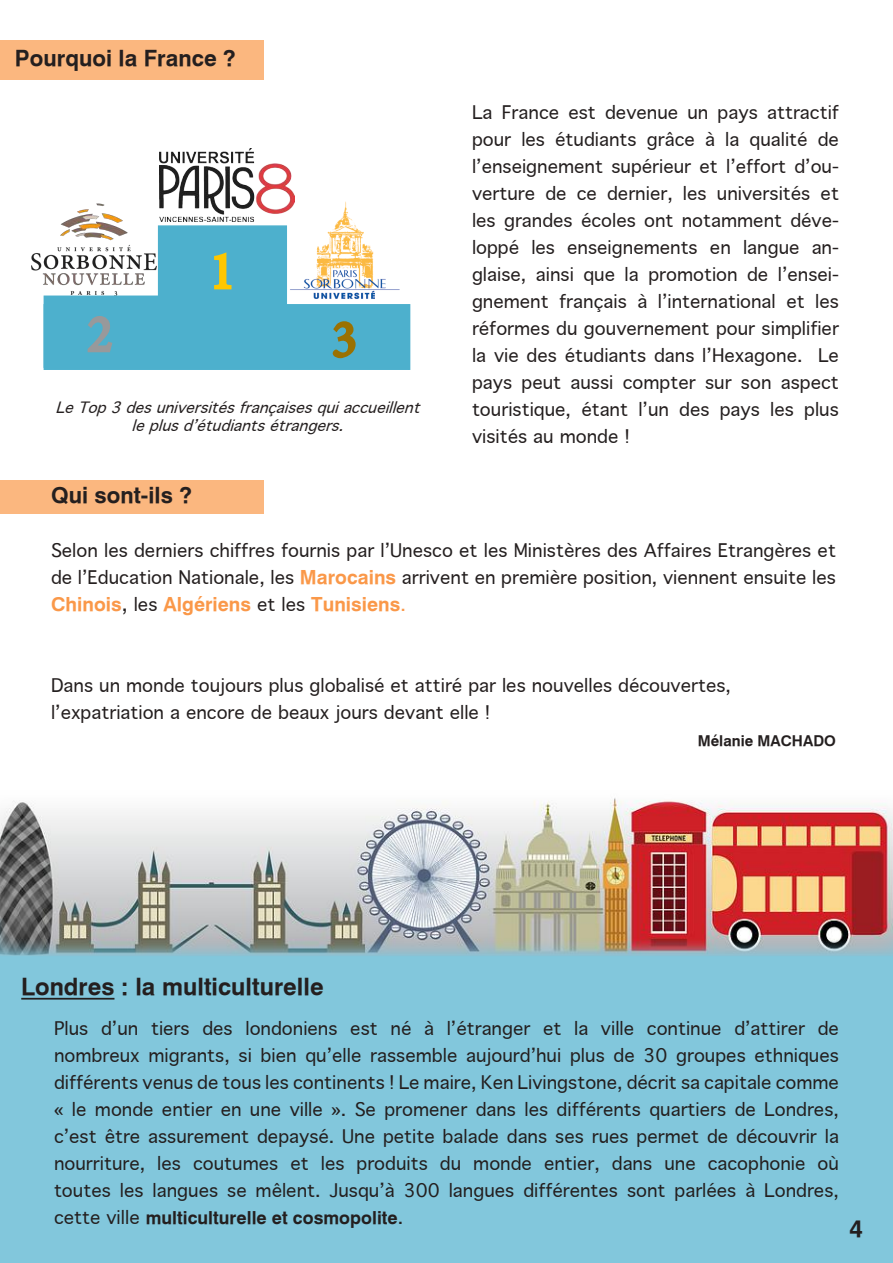
<style>
.page{position:relative;width:893px;height:1263px;background:#fff}
.page>*{position:absolute;margin:0;border:0;box-sizing:border-box;transform-origin:0 0}
.t1{font:52.5px "Minion Pro";color:#fec700}
.t2{font:52.5px "Minion Pro";color:#98999b}
.t3{font:52.5px "Minion Pro";color:#9a7102}
.t4{font:700 24px "Geneva";color:#241f1f}
.t5{font:700 22.5px "Geneva";color:#241f1f}
.t6{font:700 19.5px "Geneva";color:#fa9849}
.t7{font:18px/27px "Geneva";color:#241f1f}
.t8{font:italic 15px/18px "Geneva";color:#241f1f;text-align:center}
.t9{font:700 15px "Geneva";color:#241f1f}
.s1{font-weight:700;font-size:19.5px;color:#fa9849}
.s2{font-weight:400;color:#241f1f}
.s3{font-weight:400;font-size:18px;color:#241f1f}
.s4{font-weight:400;font-size:18px}
.s5{font-weight:700}
</style>
<div class="page">
<div style="left:0;top:480px;width:264px;height:34px;background:#fbb77f"></div>
<div style="left:0;top:40px;width:264px;height:40px;background:#fbb77f"></div>
<div style="left:0;top:960px;width:893px;height:303px;background:#82c7dc"></div>
<img style="left:0;top:798px;width:893px;height:162px">
<hr style="left:21px;top:998px;width:93px;height:1px;background:#241f1f">
<img style="left:31px;top:204px;width:127px;height:91px">
<img style="left:290px;top:196px;width:110px;height:103px">
<img style="left:159px;top:149px;width:135px;height:72px">
<div style="left:44px;top:304px;width:366px;height:66px;background:#4db0cd"></div>
<div style="left:158px;top:225px;width:129px;height:107px;background:#4db0cd;border:2px solid #4db0cd"></div>
<div style="left:44px;top:295px;width:138px;height:73px;background:#4db0cd"></div>
<svg style="left:214px;top:252px;width:18px;height:38px"></svg>
<svg style="left:87px;top:316px;width:26px;height:37px"></svg>
<svg style="left:332px;top:321px;width:24px;height:38px"></svg>
<p class="t5" style="left:15px;top:45px;width:222px">Pourquoi la France ?</p>
<h1 class="t1" style="left:210px;top:236px;width:27px">1</h1>
<h1 class="t2" style="left:87px;top:299px;width:27px">2</h1>
<h1 class="t3" style="left:332px;top:304px;width:27px">3</h1>
<p class="t8" style="left:55px;top:399px;width:370px">LeTop3 desuniversitésfrançaisesquiaccueillent leplusd’étudiantsétrangers.</p>
<p class="t7" style="left:472px;top:99px;width:368px;text-align:justify">La France est devenue un pays attractif pour les étudiants grâce à la qualité de l’enseignement supérieur et l’effort d’ou&shy;verture de ce dernier, les universités et les grandes écoles ont notamment déve&shy;loppé les enseignements en langue an&shy;glaise, ainsi que la promotion de l’ensei&shy;gnement français à l’international et les réformes du gouvernement pour simplifier la vie des étudiants dans l’Hexagone. Le pays peut aussi compter sur son aspect touristique, étant l’un des pays les plus visités au monde !</p>
<p class="t5" style="left:51px;top:481px;width:142px">Qui sont-ils ?</p>
<p class="t7" style="left:51px;top:537px;width:786px">Selon les derniers chiffres fournis par l’Unesco et les Ministères des Affaires Etrangères et de l’Education Nationale, les <span class="s1">Marocains</span> arrivent en première position, viennent ensuite les</p>
<p class="t6" style="left:51px;top:592px;width:356px">Chinois<span class="s2">,</span> <span class="s3">les</span> Algériens <span class="s3">et les</span> Tunisiens<span class="s4">.</span></p>
<p class="t7" style="left:51px;top:672px;width:682px">Dans un monde toujours plus globalisé et attiré par les nouvelles découvertes, l’expatriation a encore de beaux jours devant elle !</p>
<p class="t9" style="left:698px;top:731px;width:140px">Mélanie MACHADO</p>
<h2 class="t4" style="left:21px;top:972px;width:304px">Londres : la multiculturelle</h2>
<p class="t7" style="left:54px;top:1015px;width:786px;text-align:justify">Plus d’un tiers des londoniens est né à l’étranger et la ville continue d’attirer de nombreux migrants, si bien qu’elle rassemble aujourd’hui plus de 30 groupes ethniques différents venus de tous les continents ! Le maire, Ken Livingstone, décrit sa capitale comme « le monde entier en une ville ». Se promener dans les différents quartiers de Londres, c’est être assurement depaysé. Une petite balade dans ses rues permet de découvrir la nourriture, les coutumes et les produits du monde entier, dans une cacophonie où toutes les langues se mêlent. Jusqu’à 300 langues différentes sont parlées à Londres, cette ville <span class="s5">multiculturelle et cosmopolite</span>.</p>
<h2 class="t4" style="left:849px;top:1213px;width:15px">4</h2>
</div>
